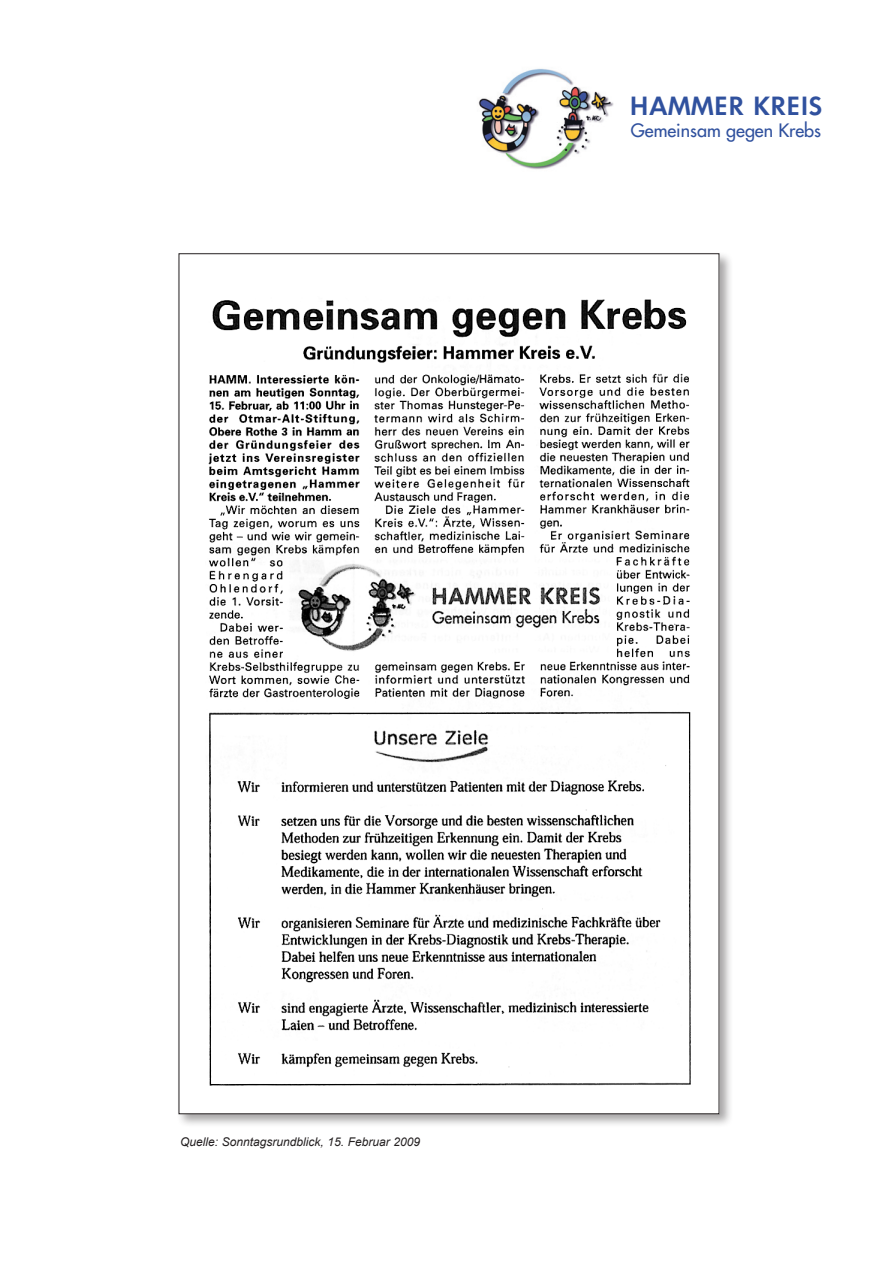
<style>
.page{position:relative;width:893px;height:1263px;background:#fff}
.page>*{position:absolute;margin:0;border:0;box-sizing:border-box;transform-origin:0 0}
.t1{font:24px "Cg Futura Maxi De";letter-spacing:.02em;color:#30519e}
.t2{font:18px "Futura";color:#30519e}
.t3{font:italic 12px "Arial";color:#231f20}
</style>
<div class="page">
<div style="left:176px;top:251px;width:558px;height:877px;background:#231f20;opacity:.4"></div>
<div style="left:179px;top:254px;width:540px;height:860px;background:#fff"></div>
<img style="left:208px;top:299px;width:483px;height:787px">
<img style="left:478px;top:68px;width:136px;height:102px">
<p class="t1" style="left:630px;top:92px;width:194px">HAMMER KREIS</p>
<p class="t2" style="left:631px;top:119px;width:192px">Gemeinsam gegen Krebs</p>
<p class="t3" style="left:180px;top:1133px;width:242px">Quelle: Sonntagsrundblick, 15. Februar 2009</p>
</div>
